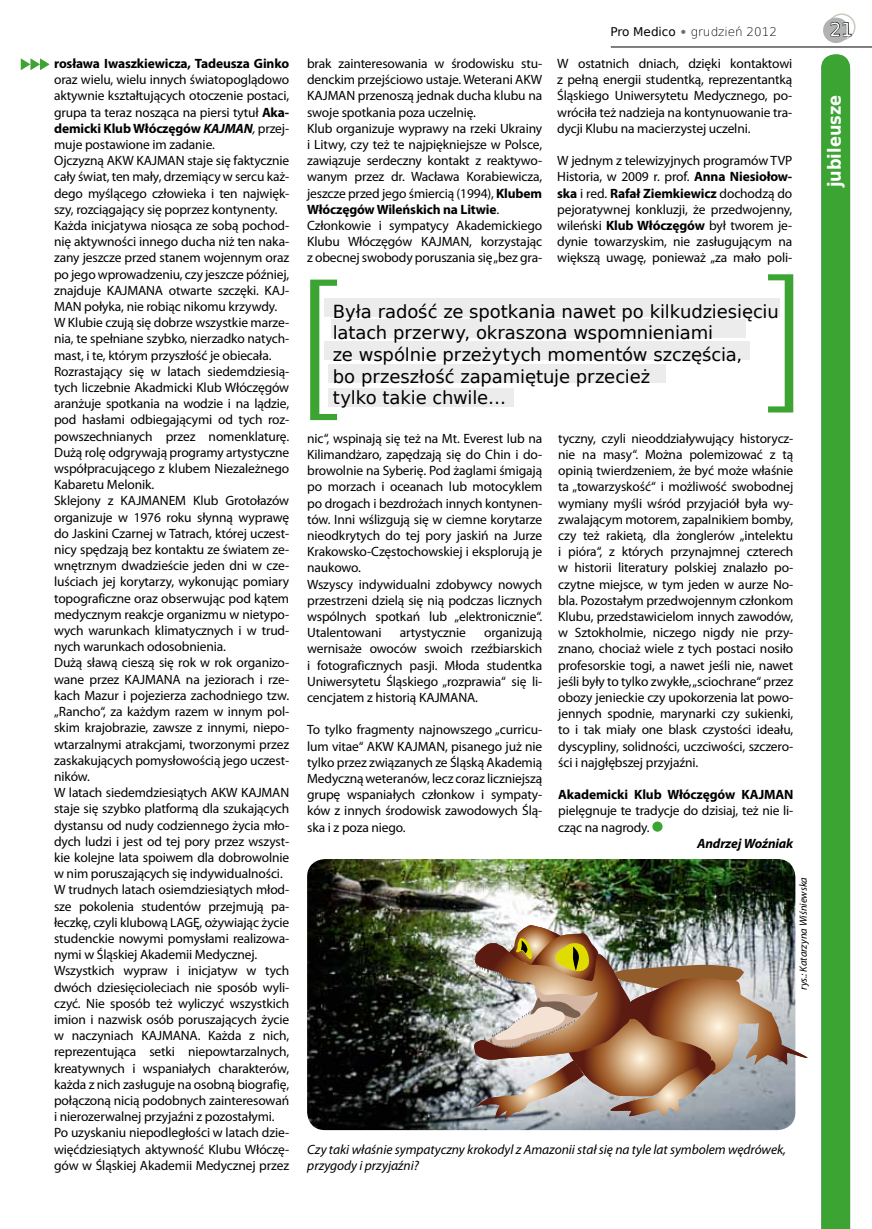
<style>
.page{position:relative;width:872px;height:1229px;background:#fff}
.page>*{position:absolute;margin:0;border:0;box-sizing:border-box;transform-origin:0 0}
.t1{font:18px/21.6px "DejaVu Sans";letter-spacing:-.005em;color:#000}
.t2{font:700 18px "DejaVu Sans Condensed";letter-spacing:-.005em;color:#fff}
.t3{font:18px "DejaVu Sans";color:#fff}
.t4{font:13.5px/16.2px "Myriad Pro";letter-spacing:-.01em;color:#000;text-align:justify}
.t5{font:italic 13.5px/16.2px "Myriad Pro";letter-spacing:-.005em;color:#000}
.t6{font:700 13.5px "Myriad Pro";letter-spacing:-.01em;color:#000}
.t7{font:italic 700 13.5px "Myriad Pro";letter-spacing:-.01em;color:#000}
.t8{font:200 12px "DejaVu Sans";color:#000}
.t9{font:italic 10.5px "Myriad Pro";color:#000}
.s1{font-weight:700}
.s2{font-weight:700;font-style:italic}
.s3{font-style:italic}
.s4{font-weight:400}
.s5{font-family:"Ottawa";font-weight:400;color:#6e6e6e}
</style>
<div class="page">
<div style="left:828px;top:13px;width:27px;height:27px;border:2px solid #cfc8bf;border-radius:50%"></div>
<div style="left:823px;top:18px;width:26px;height:25px;background:#b1b2b3;border-radius:50%"></div>
<hr style="left:611px;top:47px;width:261px;height:1px;background:#000">
<svg style="left:830px;top:22px;width:21px;height:15px"></svg>
<img style="left:307px;top:859px;width:488px;height:271px">
<div style="left:821px;top:54px;width:29px;height:1175px;background:#3ca432"></div>
<svg style="left:471px;top:925px;width:337px;height:196px;background:#ac9683"></svg>
<div style="left:652px;top:821px;width:10px;height:11px;background:#3ca432;border-radius:50%"></div>
<svg style="left:21px;top:58px;width:29px;height:12px"></svg>
<div style="left:324px;top:298px;width:456px;height:19px;background:#ececec"></div>
<div style="left:328px;top:364px;width:337px;height:19px;background:#ececec"></div>
<div style="left:328px;top:388px;width:185px;height:19px;background:#ececec"></div>
<div style="left:324px;top:341px;width:426px;height:19px;background:#ececec"></div>
<div style="left:332px;top:319px;width:414px;height:19px;background:#ececec"></div>
<svg style="left:310px;top:280px;width:27px;height:140px"></svg>
<svg style="left:768px;top:274px;width:25px;height:138px"></svg>
<p class="t6" style="left:54px;top:55px;width:237px">rosława Iwaszkiewicza, Tadeusza Ginko</p>
<p class="t4" style="left:54px;top:71px;width:237px;text-align:left">oraz wielu, wielu innych światopoglądowo aktywnie kształtujących otoczenie postaci, grupa ta teraz nosząca na piersi tytuł <span class="s1">Aka&shy;demicki Klub Włóczęgów</span> <span class="s2">KAJMAN</span><span class="s3">,</span> przej&shy;muje postawione im zadanie.<br>Ojczyzną AKW KAJMAN staje się faktycznie cały świat, ten mały, drzemiący w sercu każ&shy;dego myślącego człowieka i ten najwięk&shy;szy, rozciągający się poprzez kontynenty.<br>Każda inicjatywa niosąca ze sobą pochod&shy;nię aktywności innego ducha niż ten naka&shy;zany jeszcze przed stanem wojennym oraz po jego wprowadzeniu, czy jeszcze później, znajduje KAJMANA otwarte szczęki. KAJ-MAN połyka, nie robiąc nikomu krzywdy.<br>W Klubie czują się dobrze wszystkie marze&shy;nia, te spełniane szybko, nierzadko natych&shy;mast, i te, którym przyszłość je obiecała.<br>Rozrastający się w latach siedemdziesią&shy;tych liczebnie Akadmicki Klub Włóczęgów aranżuje spotkania na wodzie i na lądzie, pod hasłami odbiegającymi od tych roz&shy;powszechnianych przez nomenklaturę.<br>Dużą rolę odgrywają programy artystyczne współpracującego z klubem Niezależnego Kabaretu Melonik.<br>Sklejony z KAJMANEM Klub Grotołazów organizuje w 1976 roku słynną wyprawę do Jaskini Czarnej w Tatrach, której uczest&shy;nicy spędzają bez kontaktu ze światem ze&shy;wnętrznym dwadzieście jeden dni w cze&shy;luściach jej korytarzy, wykonując pomiary topograficzne oraz obserwując pod kątem medycznym reakcje organizmu w nietypo&shy;wych warunkach klimatycznych i w trud&shy;nych warunkach odosobnienia.<br>Dużą sławą cieszą się rok w rok organizo&shy;wane przez KAJMANA na jeziorach i rze&shy;kach Mazur i pojezierza zachodniego tzw. „Rancho“, za każdym razem w innym pol&shy;skim krajobrazie, zawsze z innymi, niepo&shy;wtarzalnymi atrakcjami, tworzonymi przez zaskakujących pomysłowością jego uczest&shy;ników.<br>W latach siedemdziesiątych AKW KAJMAN staje się szybko platformą dla szukających dystansu od nudy codziennego życia mło&shy;dych ludzi i jest od tej pory przez wszyst&shy;kie kolejne lata spoiwem dla dobrowolnie w nim poruszających się indywidualności.<br>W trudnych latach osiemdziesiątych młod&shy;sze pokolenia studentów przejmują pa&shy;łeczkę, czyli klubową LAGĘ, ożywiając życie studenckie nowymi pomysłami realizowa&shy;nymi w Śląskiej Akademii Medycznej.<br>Wszystkich wypraw i inicjatyw w tych dwóch dziesięcioleciach nie sposób wyli&shy;czyć. Nie sposób też wyliczyć wszystkich imion i nazwisk osób poruszających życie w naczyniach KAJMANA. Każda z nich, reprezentująca setki niepowtarzalnych, kreatywnych i wspaniałych charakterów, każda z nich zasługuje na osobną biografię, połączoną nicią podobnych zainteresowań i nierozerwalnej przyjaźni z pozostałymi.<br>Po uzyskaniu niepodległości w latach dzie&shy;więćdziesiątych aktywność Klubu Włóczę&shy;gów w Śląskiej Akademii Medycznej przez</p>
<p class="t4" style="left:307px;top:55px;width:237px;text-align:left">brak zainteresowania w środowisku stu&shy;denckim przejściowo ustaje. Weterani AKW KAJMAN przenoszą jednak ducha klubu na swoje spotkania poza uczelnię.<br>Klub organizuje wyprawy na rzeki Ukrainy i Litwy, czy też te najpiękniejsze w Polsce, zawiązuje serdeczny kontakt z reaktywo&shy;wanym przez dr. Wacława Korabiewicza, jeszcze przed jego śmiercią (1994), <span class="s1">Klubem Włóczęgów Wileńskich na Litwie</span>.<br>Członkowie i sympatycy Akademickiego Klubu Włóczęgów KAJMAN, korzystając z obecnej swobody poruszania się „bez gra-</p>
<p class="t8" style="left:610px;top:22px;width:168px"><span class="s4">Pro Medico</span> <span class="s5">•</span> grudzień 2012</p>
<h1 class="t3" style="left:829px;top:15px;width:24px">21</h1>
<p class="t4" style="left:557px;top:55px;width:237px">W ostatnich dniach, dzięki kontaktowi z pełną energii studentką, reprezentantką Śląskiego Uniwersytetu Medycznego, po&shy;wróciła też nadzieja na kontynuowanie tra&shy;dycji Klubu na macierzystej uczelni.</p>
<p class="t4" style="left:557px;top:152px;width:237px">W jednym z telewizyjnych programów TVP Historia, w 2009 r. prof. <span class="s1">Anna Niesiołow&shy;ska</span> i red. <span class="s1">Rafał Ziemkiewicz</span> dochodzą do pejoratywnej konkluzji, że przedwojenny, wileński <span class="s1">Klub Włóczęgów</span> był tworem je&shy;dynie towarzyskim, nie zasługującym na większą uwagę, ponieważ „za mało poli-</p>
<h1 class="t2" style="left:819px;top:212px;width:121px;rotate:-90deg">stomatologia</h1>
<h1 class="t2" style="left:819px;top:187px;width:94px;rotate:-90deg">jubileusze</h1>
<h1 class="t1" style="left:333px;top:300px;width:447px">Była radość ze spotkania nawet po kilkudziesięciu latach przerwy, okraszona wspomnieniami<br>ze wspólnie przeżytych momentów szczęścia,<br>bo przeszłość zapamiętuje przecież<br>tylko takie chwile…</h1>
<p class="t4" style="left:307px;top:430px;width:237px;text-align:left">nic“, wspinają się też na Mt. Everest lub na Kilimandżaro, zapędzają się do Chin i do&shy;browolnie na Syberię. Pod żaglami śmigają po morzach i oceanach lub motocyklem po drogach i bezdrożach innych kontynen&shy;tów. Inni wślizgują się w ciemne korytarze nieodkrytych do tej pory jaskiń na Jurze Krakowsko-Częstochowskiej i eksplorują je naukowo.<br>Wszyscy indywidualni zdobywcy nowych przestrzeni dzielą się nią podczas licznych wspólnych spotkań lub „elektronicznie“.<br>Utalentowani</p>
<p class="t4" style="left:307px;top:624px;width:237px;text-indent:177px">organizują wernisaże owoców swoich rzeźbiarskich i fotograficznych pasji. Młoda studentka Uniwersytetu Śląskiego „rozprawia“ się li&shy;cencjatem z historią KAJMANA.</p>
<p class="t4" style="left:307px;top:722px;width:237px">To tylko fragmenty najnowszego „curricu&shy;lum vitae“ AKW KAJMAN, pisanego już nie tylko przez związanych ze Śląską Akademią Medyczną weteranów, lecz coraz liczniejszą grupę wspaniałych członkow i sympaty&shy;ków z innych środowisk zawodowych Ślą&shy;ska i z poza niego.</p>
<p class="t4" style="left:400px;top:624px;width:68px">artystycznie</p>
<p class="t4" style="left:558px;top:430px;width:237px">tyczny, czyli nieoddziaływujący historycz&shy;nie na masy“. Można polemizować z tą opinią twierdzeniem, że być może właśnie ta „towarzyskość“ i możliwość swobodnej wymiany myśli wśród przyjaciół była wy&shy;zwalającym motorem, zapalnikiem bomby, czy też rakietą, dla żonglerów „intelektu i pióra“, z których przynajmnej czterech w historii literatury polskiej znalazło po&shy;czytne miejsce, w tym jeden w aurze No&shy;bla. Pozostałym przedwojennym członkom Klubu, przedstawicielom innych zawodów, w Sztokholmie, niczego nigdy nie przy&shy;znano, chociaż wiele z tych postaci nosiło profesorskie togi, a nawet jeśli nie, nawet jeśli były to tylko zwykłe, „sciochrane“ przez obozy jenieckie czy upokorzenia lat powo&shy;jennych spodnie, marynarki czy sukienki, to i tak miały one blask czystości ideału, dyscypliny, solidności, uczciwości, szczero&shy;ści i najgłębszej przyjaźni.</p>
<p class="t6" style="left:558px;top:786px;width:237px">Akademicki Klub Włóczęgów KAJMAN</p>
<p class="t4" style="left:558px;top:803px;width:237px">pielęgnuje te tradycje do dzisiaj, też nie li&shy;cząc na nagrody.</p>
<p class="t7" style="left:697px;top:834px;width:98px">Andrzej Woźniak</p>
<p class="t9" style="left:797px;top:990px;width:114px;rotate:-90deg">rys.: Katarzyna Wiśniewska</p>
<p class="t5" style="left:307px;top:1141px;width:480px">Czy taki właśnie sympatyczny krokodyl z Amazonii stał się na tyle lat symbolem wędrówek, przygody i przyjaźni?</p>
</div>
